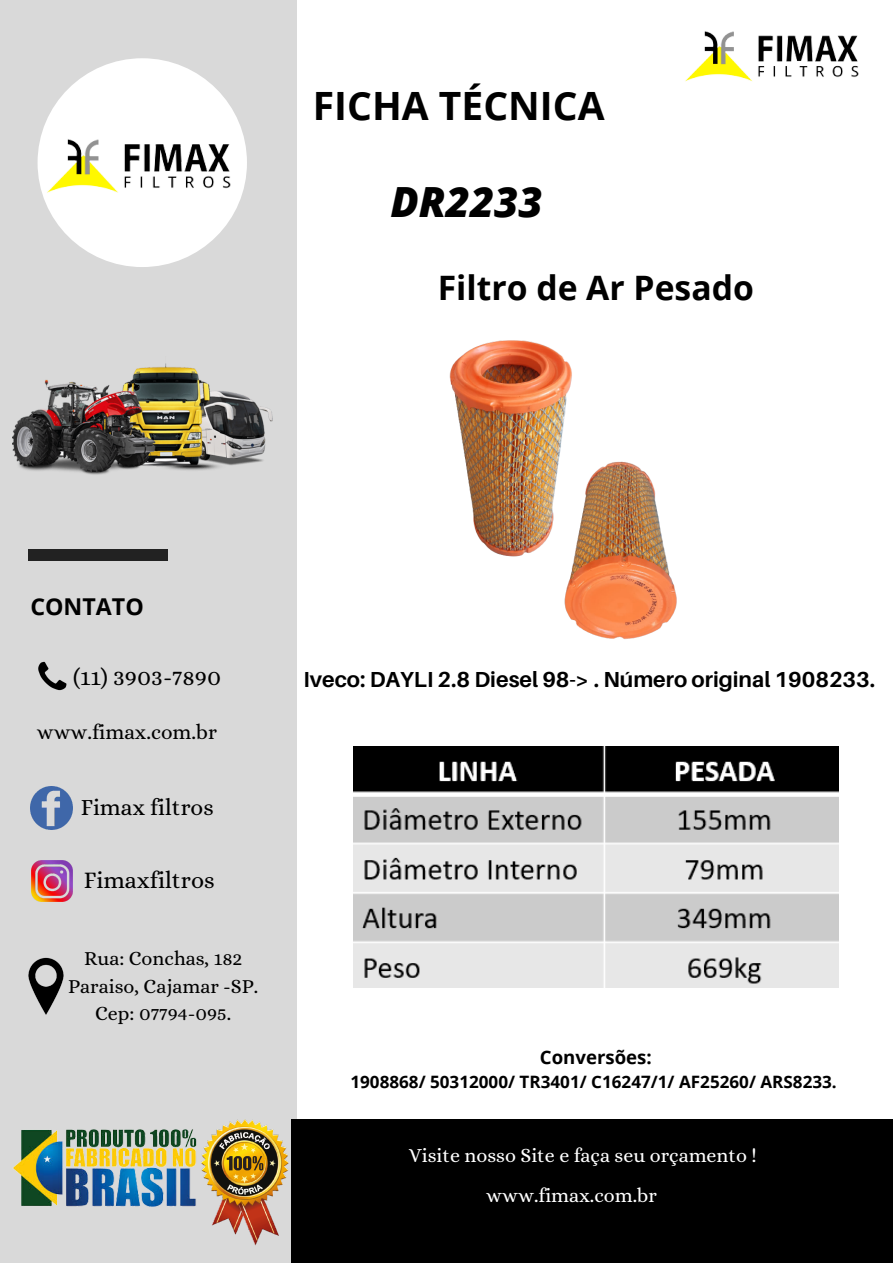
<style>
.page{position:relative;width:893px;height:1263px;background:#fff}
.page>*{position:absolute;margin:0;border:0;box-sizing:border-box;transform-origin:0 0}
.t1{font:italic 800 41.62px "Open Sans";color:#000}
.t2{font:700 39px "Open Sans";color:#000}
.t3{font:700 33.67px "Open Sans";color:#000}
.t4{font:24.15px "Alice";color:#000}
.t5{font:23.85px "Alice";color:#000}
.t6{font:23.33px "Alice";color:#000}
.t7{font:700 23.17px "Open Sans";color:#000}
.t8{font:700 21.75px "Aileron";color:#000}
.t9{font:21.08px "Alice";color:#000}
.t10{font:19.95px "Alice";color:#fff}
.t11{font:19.95px "Alice";color:#000}
.t12{font:700 18.6px "Open Sans";color:#000}
.t13{font:700 17.1px "Open Sans";color:#000}
</style>
<div class="page">
<div style="left:0;top:0;width:296px;height:1263px;background:#d9d9d9"></div>
<div style="left:38px;top:58px;width:209px;height:209px;background:#fff;border-radius:50%"></div>
<img style="left:37px;top:124px;width:210px;height:77px">
<img style="left:685px;top:31px;width:174px;height:51px">
<div style="left:291px;top:1119px;width:602px;height:144px;background:#000"></div>
<img style="left:13px;top:363px;width:259px;height:112px">
<div style="left:28px;top:550px;width:139px;height:11px;background:#222"></div>
<img style="left:32px;top:860px;width:41px;height:41px">
<img style="left:28px;top:957px;width:36px;height:58px">
<img style="left:30px;top:786px;width:43px;height:43px">
<img style="left:204px;top:1120px;width:85px;height:126px">
<img style="left:13px;top:1129px;width:191px;height:78px">
<img style="left:38px;top:661px;width:29px;height:30px">
<img style="left:353px;top:747px;width:485px;height:240px">
<img style="left:449px;top:340px;width:123px;height:217px">
<img style="left:546px;top:416px;width:162px;height:351px">
<p class="t2" style="left:313px;top:78px;width:293px">FICHA TÉCNICA</p>
<p class="t1" style="left:390px;top:173px;width:154px">DR2233</p>
<p class="t3" style="left:438px;top:264px;width:317px">Filtro de Ar Pesado</p>
<p class="t7" style="left:30px;top:590px;width:115px">CONTATO</p>
<p class="t4" style="left:73px;top:663px;width:150px">(11) 3903-7890</p>
<p class="t9" style="left:37px;top:720px;width:182px">www.fimax.com.br</p>
<p class="t6" style="left:81px;top:794px;width:134px">Fimax filtros</p>
<p class="t5" style="left:84px;top:867px;width:132px">Fimaxfiltros</p>
<p class="t11" style="left:84px;top:947px;width:160px">Rua: Conchas, 182</p>
<p class="t11" style="left:68px;top:974px;width:192px">Paraiso, Cajamar -SP.</p>
<p class="t11" style="left:95px;top:1002px;width:138px">Cep: 07794-095.</p>
<p class="t8" style="left:303px;top:666px;width:573px">Iveco: DAYLI 2.8 Diesel 98-&gt; . Número original 1908233.</p>
<p class="t12" style="left:540px;top:1044px;width:113px">Conversões:</p>
<p class="t13" style="left:350px;top:1070px;width:488px">1908868/ 50312000/ TR3401/ C16247/1/ AF25260/ ARS8233.</p>
<p class="t10" style="left:409px;top:1144px;width:349px">Visite nosso Site e faça seu orçamento !</p>
<p class="t10" style="left:486px;top:1184px;width:172px">www.fimax.com.br</p>
</div>
